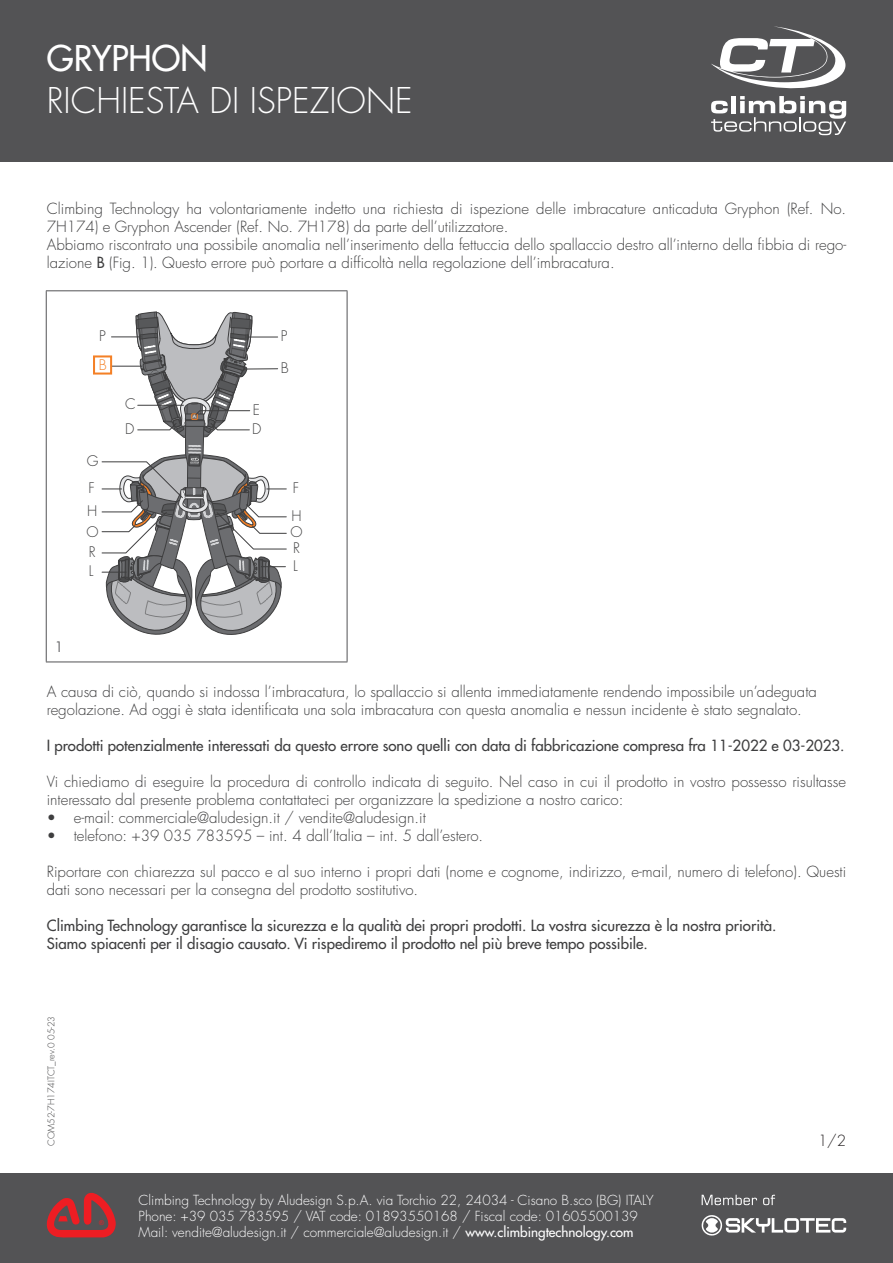
<style>
.page{position:relative;width:893px;height:1263px;background:#fff}
.page>*{position:absolute;margin:0;border:0;box-sizing:border-box;transform-origin:0 0}
.t1{font:300 34.5px "Futura LTW1 G";color:#fff}
.t2{font:500 34.5px "Futura LTW1 G";color:#fff}
.t3{font:300 15px/18px "Futura LTW1 G";color:#3e3e3f}
.t4{font:500 15px/18px "Futura LTW1 G";color:#3e3e3f}
.t5{font:300 15px "Futura LTW1 G";color:#231f20}
.t6{font:300 15px "Futura BT";color:#535355}
.t7{font:300 14.25px/24.6px "Futura LTW1 G";color:#3e3e3f}
.t8{font:300 14.25px "Futura LTW1 G";color:#f48026}
.t9{font:300 13.5px/16.2px "Futura LTW1 G";color:#fff}
.t10{font:300 9px "Futura LTW1 G";color:#3e3e3f}
.t11{font:6.6px "Arial";color:#ee1d23}
.t12{font:500 4.8px "Futura LTW1 G";color:#fff}
.s1{font-weight:500}
</style>
<div class="page">
<div style="left:0;top:0;width:893px;height:162px;background:#535355"></div>
<div style="left:0;top:1174px;width:893px;height:89px;background:#535355"></div>
<svg style="left:46px;top:1192px;width:70px;height:46px"></svg>
<svg style="left:711px;top:26px;width:135px;height:109px"></svg>
<svg style="left:702px;top:1195px;width:73px;height:10px"></svg>
<svg style="left:701px;top:1215px;width:145px;height:21px"></svg>
<svg style="left:102px;top:312px;width:185px;height:323px"></svg>
<div style="left:93px;top:355px;width:19px;height:20px;border:2px solid #f48026"></div>
<hr style="left:46px;top:290px;width:301px;height:1px;background:#535355">
<hr style="left:46px;top:291px;width:1px;height:123px;background:#535355">
<hr style="left:347px;top:291px;width:1px;height:123px;background:#535355">
<hr style="left:46px;top:414px;width:1px;height:247px;background:#535355">
<hr style="left:347px;top:414px;width:1px;height:247px;background:#535355">
<hr style="left:46px;top:661px;width:301px;height:1px;background:#535355">
<h1 class="t2" style="left:47px;top:30px;width:162px">GRYPHON</h1>
<h1 class="t1" style="left:47px;top:73px;width:367px">RICHIESTA DI ISPEZIONE</h1>
<p class="t3" style="left:47px;top:198px;width:801px">Climbing Technology ha volontariamente indetto una richiesta di ispezione delle imbracature anticaduta Gryphon (Ref. No.<br>7H174) e Gryphon Ascender (Ref. No. 7H178) da parte dell’utilizzatore.<br>Abbiamo riscontrato una possibile anomalia nell’inserimento della fettuccia dello spallaccio destro all’interno della fibbia di rego&shy;lazione <span class="s1">B</span> (Fig. 1). Questo errore può portare a difficoltà nella regolazione dell’imbracatura.</p>
<p class="t7" style="left:99px;top:322px;width:8px">P</p>
<p class="t8" style="left:99px;top:353px;width:10px">B</p>
<p class="t7" style="left:87px;top:447px;width:13px">G</p>
<p class="t7" style="left:125px;top:391px;width:12px">C<br>D</p>
<p class="t12" style="left:193px;top:413px;width:5px">A</p>
<p class="t7" style="left:253px;top:396px;width:9px">E</p>
<p class="t7" style="left:252px;top:415px;width:11px">D</p>
<p class="t7" style="left:281px;top:322px;width:8px">P</p>
<p class="t7" style="left:281px;top:354px;width:10px">B</p>
<p class="t7" style="left:89px;top:474px;width:8px">F</p>
<p class="t7" style="left:293px;top:474px;width:8px">F</p>
<p class="t7" style="left:86px;top:518px;width:14px">O</p>
<p class="t7" style="left:291px;top:523px;width:14px;line-height:15.8px">O<br>R</p>
<p class="t7" style="left:87px;top:497px;width:12px">H</p>
<p class="t7" style="left:89px;top:538px;width:8px">R</p>
<p class="t7" style="left:291px;top:503px;width:12px">H</p>
<p class="t6" style="left:55px;top:637px;width:10px">1</p>
<p class="t7" style="left:89px;top:558px;width:6px">L</p>
<p class="t7" style="left:293px;top:552px;width:6px">L</p>
<p class="t3" style="left:47px;top:681px;width:772px">A causa di ciò, quando si indossa l’imbracatura, lo spallaccio si allenta immediatamente rendendo impossibile un’adeguata regolazione. Ad oggi è stata identificata una sola imbracatura con questa anomalia e nessun incidente è stato segnalato.</p>
<p class="t4" style="left:47px;top:735px;width:799px">I prodotti potenzialmente interessati da questo errore sono quelli con data di fabbricazione compresa fra 11-2022 e 03-2023.</p>
<p class="t3" style="left:47px;top:771px;width:801px">Vi chiediamo di eseguire la procedura di controllo indicata di seguito. Nel caso in cui il prodotto in vostro possesso risultasse interessato dal presente problema contattateci per organizzare la spedizione a nostro carico:</p>
<p class="t3" style="left:47px;top:807px;width:381px">• e-mail: commerciale@aludesign.it / vendite@aludesign.it</p>
<p class="t3" style="left:47px;top:825px;width:438px">• telefono: +39 035 783595 – int. 4 dall’Italia – int. 5 dall’estero.</p>
<p class="t3" style="left:47px;top:861px;width:801px">Riportare con chiarezza sul pacco e al suo interno i propri dati (nome e cognome, indirizzo, e-mail, numero di telefono). Questi dati sono necessari per la consegna del prodotto sostitutivo.</p>
<p class="t4" style="left:47px;top:915px;width:731px">Climbing Technology garantisce la sicurezza e la qualità dei propri prodotti. La vostra sicurezza è la nostra priorità.<br>Siamo spiacenti per il disagio causato. Vi rispediremo il prodotto nel più breve tempo possibile.</p>
<p class="t10" style="left:44px;top:1146px;width:132px;rotate:-90deg">COM52-7H174ITCT_rev.0 05-23</p>
<p class="t11" style="left:99px;top:1218px;width:6px">®</p>
<p class="t9" style="left:139px;top:1191px;width:516px">Climbing Technology by Aludesign S.p.A. via Torchio 22, 24034 - Cisano B.sco (BG) ITALY<br>Phone: +39 035 783595 / VAT code: 01893550168 / Fiscal code: 01605500139<br>Mail: vendite@aludesign.it / commerciale@aludesign.it / <span class="s1">www.climbingtechnology.com</span></p>
<p class="t5" style="left:818px;top:1128px;width:30px">1/2</p>
</div>
